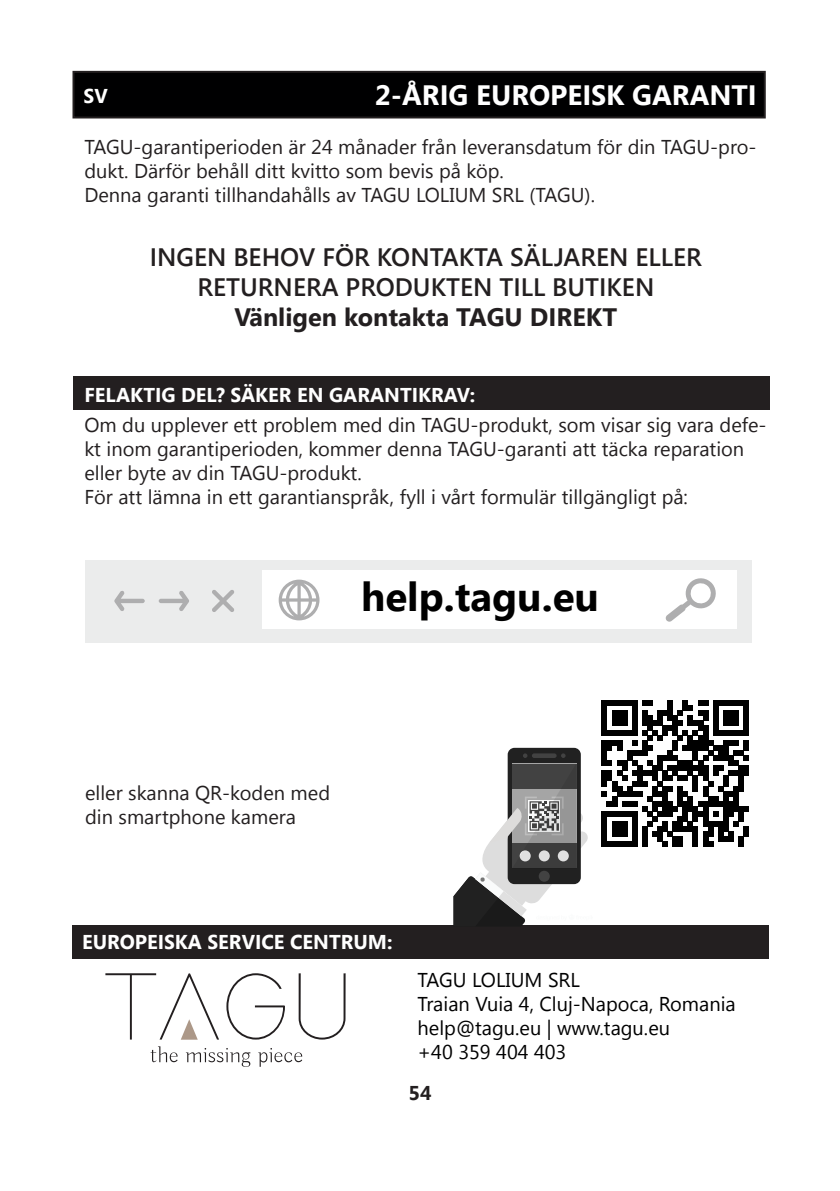
<style>
.page{position:relative;width:840px;height:1191px;background:#fff}
.page>*{position:absolute;margin:0;border:0;box-sizing:border-box;transform-origin:0 0}
.t1{font:700 40.4px "Segoe UI";color:#000}
.t2{font:700 28px "Segoe UI";color:#fff}
.t3{font:600 25.2px "Segoe UI";color:#231f20}
.t4{font:700 25.2px "Segoe UI";color:#231f20}
.t5{font:20px/24px "Segoe UI";color:#231f20}
.t6{font:20px/24px "Segoe UI";color:#000001}
.t7{font:700 20px "Segoe UI";color:#fff}
.t8{font:700 20px "Segoe UI";color:#231f20}
</style>
<div class="page">
<div style="left:73px;top:376px;width:696px;height:34px;background:#231f20"></div>
<div style="left:73px;top:72px;width:691px;height:45px;background:#000001"></div>
<div style="left:72px;top:71px;width:693px;height:47px;border:2px solid #231f20"></div>
<svg style="left:226px;top:973px;width:59px;height:66px"></svg>
<svg style="left:298px;top:973px;width:47px;height:66px"></svg>
<svg style="left:105px;top:973px;width:114px;height:66px"></svg>
<svg style="left:150px;top:1046px;width:27px;height:16px"></svg>
<svg style="left:186px;top:1048px;width:64px;height:18px"></svg>
<svg style="left:258px;top:1048px;width:44px;height:18px"></svg>
<div style="left:72px;top:925px;width:696px;height:34px;background:#231f20"></div>
<div style="left:85px;top:560px;width:666px;height:82px;background:#ebecec"></div>
<svg style="left:114px;top:591px;width:31px;height:20px"></svg>
<svg style="left:159px;top:591px;width:30px;height:20px"></svg>
<svg style="left:212px;top:590px;width:22px;height:22px"></svg>
<div style="left:262px;top:571px;width:474px;height:58px;background:#fff"></div>
<svg style="left:665px;top:578px;width:51px;height:44px"></svg>
<svg style="left:278px;top:579px;width:41px;height:41px"></svg>
<svg style="left:601px;top:700px;width:147px;height:146px"></svg>
<div style="left:507px;top:748px;width:73px;height:136px;background:#212121;border-radius:7px"></div>
<svg style="left:453px;top:753px;width:135px;height:172px"></svg>
<p class="t7" style="left:84px;top:82px;width:26px">SV</p>
<p class="t2" style="left:374px;top:75px;width:383px">2-ÅRIG EUROPEISK GARANTI</p>
<p class="t5" style="left:84px;top:134px;width:673px">TAGU-garantiperioden är 24 månader från leveransdatum för din TAGU-pro&shy;dukt. Därför behåll ditt kvitto som bevis på köp.</p>
<p class="t5" style="left:84px;top:182px;width:511px">Denna garanti tillhandahålls av TAGU LOLIUM SRL (TAGU).</p>
<p class="t3" style="left:150px;top:237px;width:553px">INGEN BEHOV FÖR KONTAKTA SÄLJAREN ELLER</p>
<p class="t3" style="left:197px;top:267px;width:458px">RETURNERA PRODUKTEN TILL BUTIKEN</p>
<p class="t4" style="left:234px;top:299px;width:384px">Vänligen kontakta TAGU DIREKT</p>
<p class="t7" style="left:84px;top:381px;width:392px">FELAKTIG DEL? SÄKER EN GARANTIKRAV:</p>
<p class="t5" style="left:84px;top:412px;width:683px">Om du upplever ett problem med din TAGU-produkt, som visar sig vara defe&shy;kt inom garantiperioden, kommer denna TAGU-garanti att täcka reparation eller byte av din TAGU-produkt.</p>
<p class="t5" style="left:84px;top:484px;width:604px">För att lämna in ett garantianspråk, fyll i vårt formulär tillgängligt på:</p>
<h1 class="t1" style="left:361px;top:568px;width:239px">help.tagu.eu</h1>
<p class="t5" style="left:85px;top:780px;width:246px">eller skanna QR-koden med</p>
<p class="t5" style="left:85px;top:804px;width:212px">din smartphone kamera</p>
<p class="t7" style="left:82px;top:928px;width:312px">EUROPEISKA SERVICE CENTRUM:</p>
<p class="t6" style="left:417px;top:966px;width:319px">TAGU LOLIUM SRL<br>Traian Vuia 4, Cluj-Napoca, Romania help@tagu.eu | www.tagu.eu<br>+40 359 404 403</p>
<p class="t8" style="left:408px;top:1078px;width:24px">54</p>
</div>
